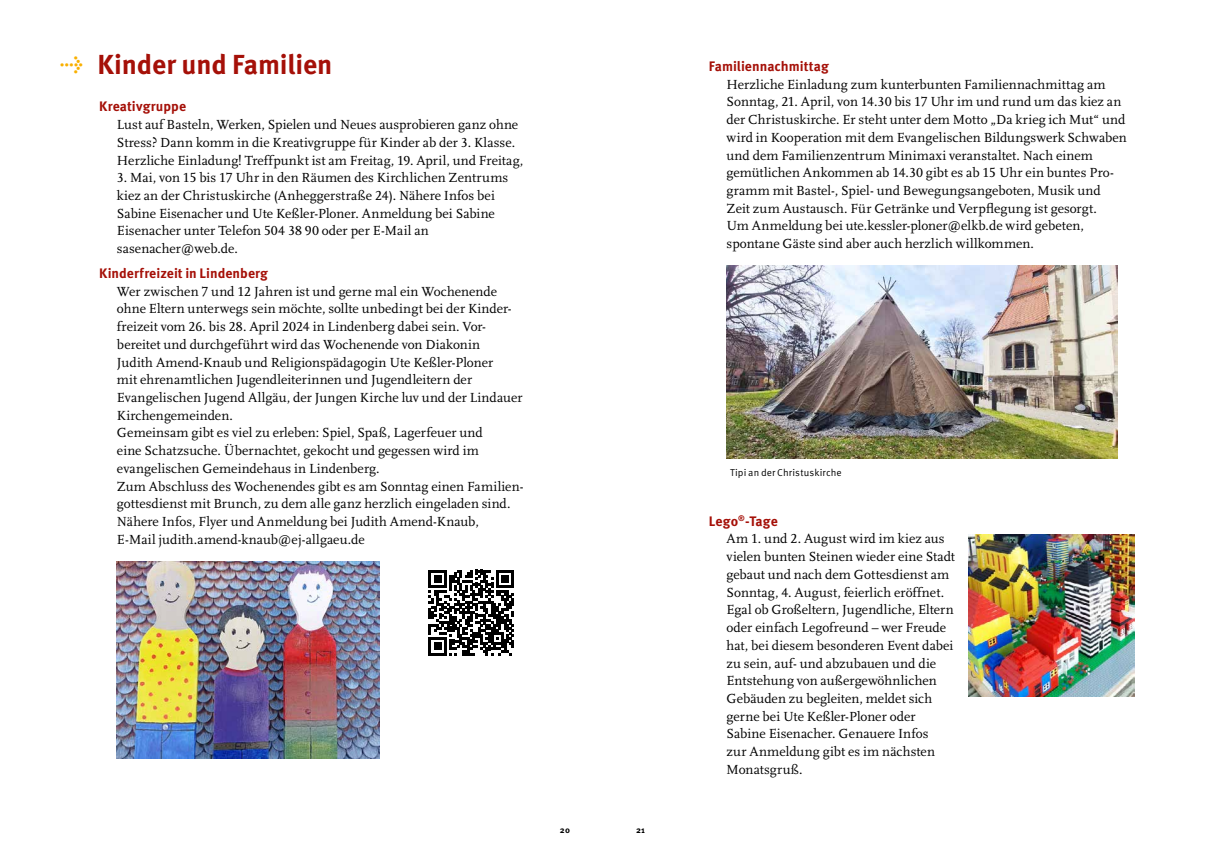
<style>
.page{position:relative;width:1205px;height:851px;background:#fff}
.page>*{position:absolute;margin:0;border:0;box-sizing:border-box;transform-origin:0 0}
.t1{font:700 27.5px "Meta Pro";letter-spacing:-.005em;color:#a51008}
.t2{font:13.75px/17.8px "Scala LF";letter-spacing:.005em;color:#000}
.t3{font:700 13.75px "Meta Pro";color:#a51008}
.t4{font:10px "Meta Pro";letter-spacing:.01em;color:#000}
.t5{font:700 8.75px "Meta Pro";color:#000}
.s1{font-size:18.75px;color:#f9b000}
</style>
<div class="page">
<img style="left:117px;top:561px;width:262px;height:197px">
<img style="left:726px;top:266px;width:392px;height:193px">
<img style="left:968px;top:534px;width:166px;height:162px">
<svg style="left:428px;top:569px;width:86px;height:86px"></svg>
<h1 class="t1" style="left:60px;top:47px;width:274px"><span class="s1">→</span> Kinder und Familien</h1>
<p class="t3" style="left:99px;top:98px;width:88px">Kreativgruppe</p>
<p class="t2" style="left:117px;top:116px;width:408px">Lust auf Basteln, Werken, Spielen und Neues ausprobieren ganz ohne<br>Stress? Dann komm in die Kreativgruppe für Kinder ab der 3. Klasse.<br>Herzliche Einladung! Treffpunkt ist am Freitag, 19. April, und Freitag,</p>
<p class="t2" style="left:117px;top:169px;width:393px">3. Mai, von 15 bis 17 Uhr in den Räumen des Kirchlichen Zentrums kiez an der Christuskirche (Anheggerstraße 24). Nähere Infos bei Sabine Eisenacher und Ute Keßler-Ploner. Anmeldung bei Sabine Eisenacher unter Telefon 504 38 90 oder per E-Mail an sasenacher@web.de.</p>
<p class="t3" style="left:99px;top:264px;width:170px">Kinderfreizeit in Lindenberg</p>
<p class="t2" style="left:117px;top:282px;width:408px">Wer zwischen 7 und 12 Jahren ist und gerne mal ein Wochenende ohne Eltern unterwegs sein möchte, sollte unbedingt bei der Kinder&shy;freizeit vom 26. bis 28. April 2024 in Lindenberg dabei sein. Vor&shy;bereitet und durchgeführt wird das Wochenende von Diakonin<br>Judith Amend-Knaub und Religionspädagogin Ute Keßler-Ploner<br>mit ehrenamtlichen Jugendleiterinnen und Jugendleitern der Evangelischen Jugend Allgäu, der Jungen Kirche luv und der Lindauer Kirchengemeinden.<br>Gemeinsam gibt es viel zu erleben: Spiel, Spaß, Lagerfeuer und<br>eine Schatzsuche. Übernachtet, gekocht und gegessen wird im evangelischen Gemeindehaus in Lindenberg.<br>Zum Abschluss des Wochenendes gibt es am Sonntag einen Familien&shy;gottesdienst mit Brunch, zu dem alle ganz herzlich eingeladen sind.<br>Nähere Infos, Flyer und Anmeldung bei Judith Amend-Knaub,<br>E-Mail judith.amend-knaub@ej-allgaeu.de</p>
<p class="t5" style="left:560px;top:824px;width:12px">20</p>
<p class="t5" style="left:636px;top:824px;width:10px">21</p>
<p class="t3" style="left:709px;top:57px;width:121px">Familiennachmittag</p>
<p class="t2" style="left:726px;top:75px;width:402px">Herzliche Einladung zum kunterbunten Familiennachmittag am Sonntag, 21. April, von 14.30 bis 17 Uhr im und rund um das kiez an der Christuskirche. Er steht unter dem Motto „Da krieg ich Mut“ und wird in Kooperation mit dem Evangelischen Bildungswerk Schwaben und dem Familienzentrum Minimaxi veranstaltet. Nach einem gemütlichen Ankommen ab 14.30 gibt es ab 15 Uhr ein buntes Pro&shy;gramm mit Bastel-, Spiel- und Bewegungsangeboten, Musik und Zeit zum Austausch. Für Getränke und Verpflegung ist gesorgt.<br>Um Anmeldung bei ute.kessler-ploner@elkb.de wird gebeten, spontane Gäste sind aber auch herzlich willkommen.</p>
<p class="t4" style="left:730px;top:466px;width:113px">Tipi an der Christuskirche</p>
<p class="t3" style="left:709px;top:512px;width:70px">Lego<sup>®</sup>-Tage</p>
<p class="t2" style="left:726px;top:530px;width:230px">Am 1. und 2. August wird im kiez aus vielen bunten Steinen wieder eine Stadt gebaut und nach dem Gottesdienst am Sonntag, 4. August, feierlich eröffnet.<br>Egal ob Großeltern, Jugendliche, Eltern oder einfach Legofreund – wer Freude hat, bei diesem besonderen Event dabei zu sein, auf- und abzubauen und die Entstehung von außergewöhnlichen Gebäuden zu begleiten, meldet sich gerne bei Ute Keßler-Ploner oder Sabine Eisenacher. Genauere Infos<br>zur Anmeldung gibt es im nächsten Monatsgruß.</p>
</div>
